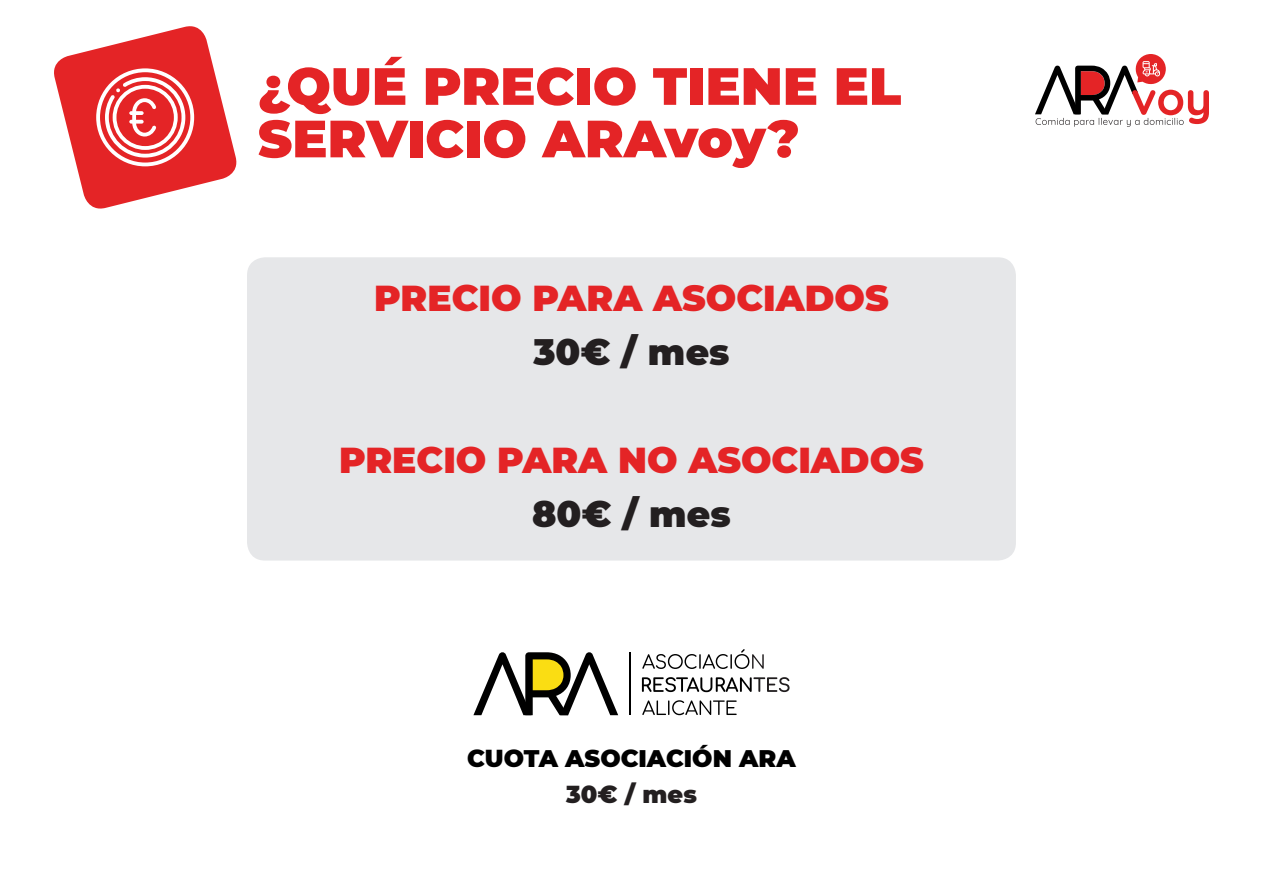
<style>
.page{position:relative;width:1263px;height:893px;background:#fff}
.page>*{position:absolute;margin:0;border:0;box-sizing:border-box;transform-origin:0 0}
.t1{font:900 52.35px/52.5px "Montserrat";color:#e42426}
.t2{font:900 36px "Montserrat";color:#e42426}
.t3{font:900 36px "Montserrat";color:#231f20}
.t4{font:900 24px "Montserrat";color:#000}
.t5{font:900 24px "Montserrat";color:#231f20}
</style>
<div class="page">
<div style="left:247px;top:257px;width:769px;height:304px;background:#e6e7e9;border-radius:18px"></div>
<svg style="left:1035px;top:54px;width:174px;height:73px"></svg>
<svg style="left:54px;top:26px;width:183px;height:183px"></svg>
<svg style="left:473px;top:652px;width:145px;height:63px"></svg>
<svg style="left:642px;top:649px;width:122px;height:20px"></svg>
<svg style="left:642px;top:677px;width:147px;height:15px"></svg>
<svg style="left:642px;top:700px;width:95px;height:15px"></svg>
<hr style="left:629px;top:653px;width:2px;height:62px;background:#000">
<h1 class="t1" style="left:258px;top:57px;width:645px">¿QUÉ PRECIO TIENE EL<br>SERVICIO ARAvoy?</h1>
<p class="t2" style="left:374px;top:271px;width:516px">PRECIO PARA ASOCIADOS</p>
<p class="t3" style="left:533px;top:325px;width:198px">30€ / mes</p>
<p class="t2" style="left:339px;top:433px;width:586px">PRECIO PARA NO ASOCIADOS</p>
<p class="t3" style="left:532px;top:487px;width:200px">80€ / mes</p>
<p class="t4" style="left:467px;top:740px;width:330px">CUOTA ASOCIACIÓN ARA</p>
<p class="t5" style="left:566px;top:776px;width:132px">30€ / mes</p>
</div>
